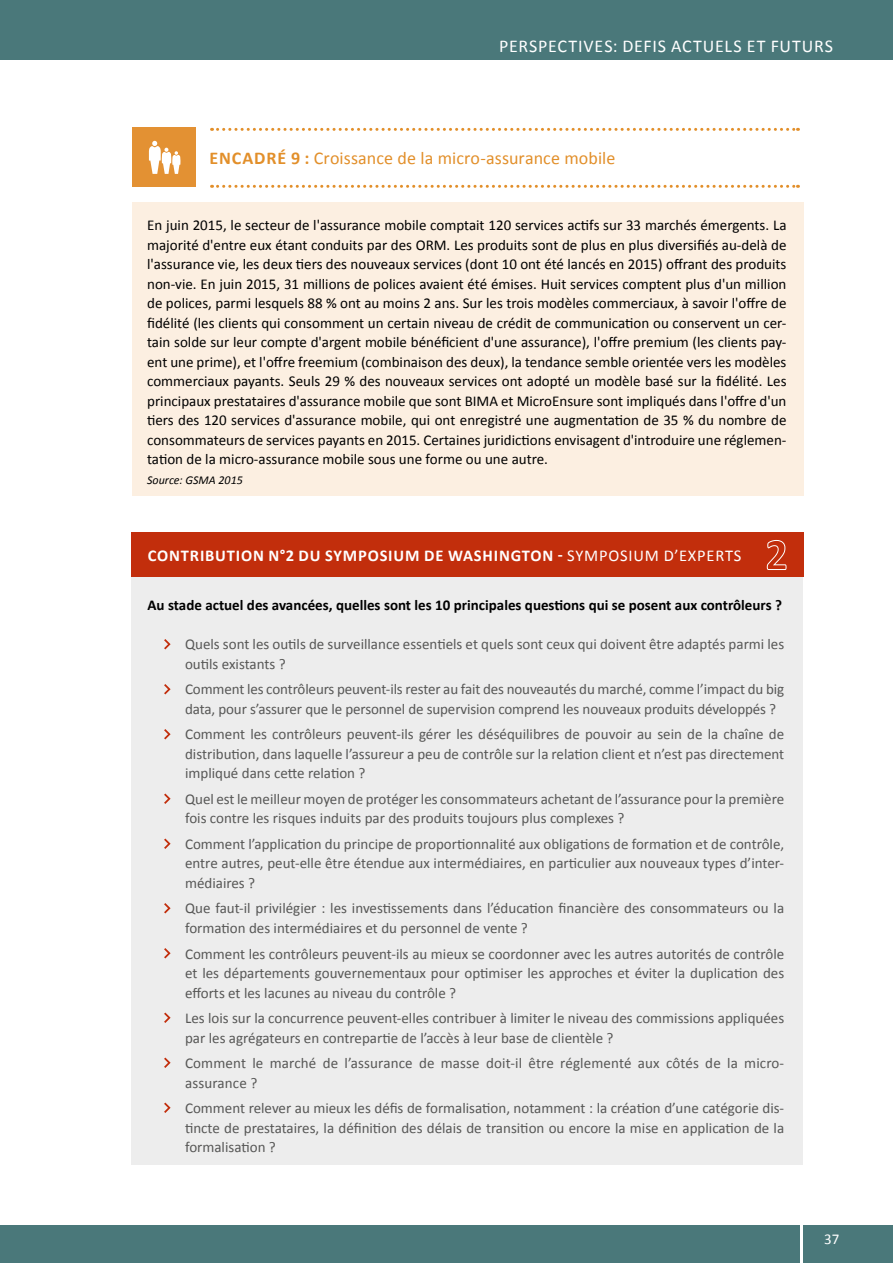
<style>
.page{position:relative;width:893px;height:1263px;background:#fff}
.page>*{position:absolute;margin:0;border:0;box-sizing:border-box;transform-origin:0 0}
.t1{font:18px "Calibri";letter-spacing:.005em;color:#e28f2a}
.t2{font:18px "Calibri";letter-spacing:.045em;color:#fff}
.t3{font:700 16.5px "Calibri";letter-spacing:.05em;color:#fff}
.t4{font:15px/19.5px "Calibri";color:#575756}
.t5{font:15px/19.5px "Calibri";color:#000;text-align:justify}
.t6{font:700 15px "Calibri";color:#000}
.t7{font:15px "Calibri";color:#fff}
.t8{font:italic 12px "Calibri";color:#000}
.s1{font-weight:700}
.s2{font-weight:400}
</style>
<div class="page">
<div style="left:0;top:1226px;width:799px;height:37px;background:#4a787a"></div>
<div style="left:804px;top:1226px;width:89px;height:37px;background:#4a787a"></div>
<div style="left:0;top:0;width:893px;height:60px;background:#4a787a"></div>
<div style="left:132px;top:202px;width:672px;height:293px;background:#fcefe1"></div>
<svg style="left:212px;top:128px;width:586px;height:3px"></svg>
<svg style="left:212px;top:185px;width:586px;height:3px"></svg>
<div style="left:132px;top:128px;width:64px;height:59px;background:#e39133"></div>
<svg style="left:149px;top:141px;width:32px;height:33px"></svg>
<div style="left:131px;top:549px;width:672px;height:616px;background:#ededed"></div>
<div style="left:131px;top:532px;width:673px;height:44px;background:#c22e0c"></div>
<svg style="left:164px;top:639px;width:7px;height:10px"></svg>
<svg style="left:164px;top:684px;width:7px;height:10px"></svg>
<svg style="left:164px;top:729px;width:7px;height:10px"></svg>
<svg style="left:164px;top:793px;width:7px;height:11px"></svg>
<svg style="left:164px;top:838px;width:7px;height:11px"></svg>
<svg style="left:164px;top:903px;width:7px;height:10px"></svg>
<svg style="left:164px;top:948px;width:7px;height:10px"></svg>
<svg style="left:164px;top:1012px;width:7px;height:11px"></svg>
<svg style="left:164px;top:1057px;width:7px;height:11px"></svg>
<svg style="left:164px;top:1102px;width:7px;height:11px"></svg>
<svg style="left:766px;top:540px;width:21px;height:30px"></svg>
<p class="t2" style="left:499px;top:34px;width:335px">PERSPECTIVES: DEFIS ACTUELS ET FUTURS</p>
<p class="t1" style="left:209px;top:146px;width:407px"><span class="s1">ENCADRÉ 9 :</span> Croissance de la micro-assurance mobile</p>
<p class="t5" style="left:147px;top:216px;width:641px">En juin 2015, le secteur de l'assurance mobile comptait 120 services actifs sur 33 marchés émergents. La majorité d'entre eux étant conduits par des ORM. Les produits sont de plus en plus diversifiés au-delà de l'assurance vie, les deux tiers des nouveaux services (dont 10 ont été lancés en 2015) offrant des produits non-vie. En juin 2015, 31 millions de polices avaient été émises. Huit services comptent plus d'un million de polices, parmi lesquels 88 % ont au moins 2 ans. Sur les trois modèles commerciaux, à savoir l'offre de fidélité (les clients qui consomment un certain niveau de crédit de communication ou conservent un cer&shy;tain solde sur leur compte d'argent mobile bénéficient d'une assurance), l'offre premium (les clients pay&shy;ent une prime), et l'offre freemium (combinaison des deux), la tendance semble orientée vers les modèles commerciaux payants. Seuls 29 % des nouveaux services ont adopté un modèle basé sur la fidélité. Les principaux prestataires d'assurance mobile que sont BIMA et MicroEnsure sont impliqués dans l'offre d'un tiers des 120 services d'assurance mobile, qui ont enregistré une augmentation de 35 % du nombre de consommateurs de services payants en 2015. Certaines juridictions envisagent d'introduire une réglemen&shy;tation de la micro-assurance mobile sous une forme ou une autre.</p>
<p class="t8" style="left:147px;top:472px;width:97px">Source: GSMA 2015</p>
<p class="t3" style="left:148px;top:545px;width:595px">CONTRIBUTION N°2 DU SYMPOSIUM DE WASHINGTON - <span class="s2">SYMPOSIUM D’EXPERTS</span></p>
<p class="t6" style="left:148px;top:596px;width:636px">Au stade actuel des avancées, quelles sont les 10 principales questions qui se posent aux contrôleurs ?</p>
<p class="t4" style="left:185px;top:635px;width:601px">Quels sont les outils de surveillance essentiels et quels sont ceux qui doivent être adaptés parmi les outils existants ?</p>
<p class="t4" style="left:185px;top:680px;width:601px">Comment les contrôleurs peuvent-ils rester au fait des nouveautés du marché, comme l’impact du big data, pour s’assurer que le personnel de supervision comprend les nouveaux produits développés ?</p>
<p class="t4" style="left:185px;top:725px;width:601px;text-align:justify">Comment les contrôleurs peuvent-ils gérer les déséquilibres de pouvoir au sein de la chaîne de distribution, dans laquelle l’assureur a peu de contrôle sur la relation client et n’est pas directement impliqué dans cette relation ?</p>
<p class="t4" style="left:185px;top:789px;width:601px">Quel est le meilleur moyen de protéger les consommateurs achetant de l’assurance pour la première fois contre les risques induits par des produits toujours plus complexes ?</p>
<p class="t4" style="left:185px;top:834px;width:601px;text-align:justify">Comment l’application du principe de proportionnalité aux obligations de formation et de contrôle, entre autres, peut-elle être étendue aux intermédiaires, en particulier aux nouveaux types d’inter&shy;médiaires ?</p>
<p class="t4" style="left:185px;top:899px;width:601px">Que faut-il privilégier : les investissements dans l’éducation financière des consommateurs ou la formation des intermédiaires et du personnel de vente ?</p>
<p class="t4" style="left:185px;top:944px;width:601px;text-align:justify">Comment les contrôleurs peuvent-ils au mieux se coordonner avec les autres autorités de contrôle et les départements gouvernementaux pour optimiser les approches et éviter la duplication des efforts et les lacunes au niveau du contrôle ?</p>
<p class="t4" style="left:185px;top:1008px;width:601px">Les lois sur la concurrence peuvent-elles contribuer à limiter le niveau des commissions appliquées par les agrégateurs en contrepartie de l’accès à leur base de clientèle ?</p>
<p class="t4" style="left:185px;top:1053px;width:601px">Comment le marché de l’assurance de masse doit-il être réglementé aux côtés de la micro&shy;assurance ?</p>
<p class="t4" style="left:185px;top:1098px;width:601px;text-align:justify">Comment relever au mieux les défis de formalisation, notamment : la création d’une catégorie dis&shy;tincte de prestataires, la définition des délais de transition ou encore la mise en application de la formalisation ?</p>
<p class="t7" style="left:824px;top:1230px;width:17px">37</p>
</div>
